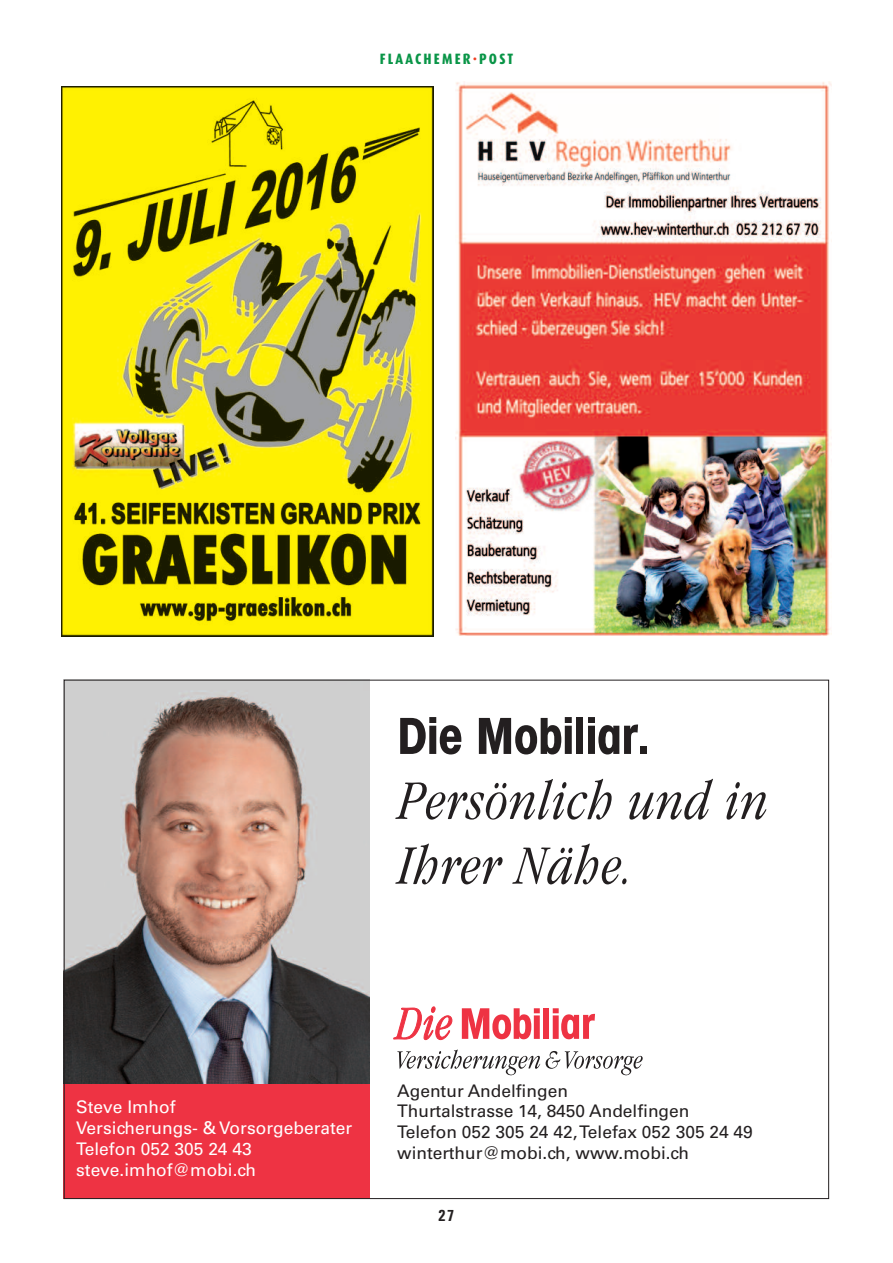
<style>
.page{position:relative;width:893px;height:1263px;background:#fff}
.page>*{position:absolute;margin:0;border:0;box-sizing:border-box;transform-origin:0 0}
.t1{font:italic 54px/64.8px "Mobi Garamond ITC";color:#231f20}
.t2{font:54px "Avant Garde Goth EFOP Bold Con";color:#231f20}
.t3{font:17.4px/20.9px "Univers LT Std";color:#231f20}
.t4{font:17.4px/20.9px "Univers LT Std";color:#fff}
.t5{font:800 15px "Dax Condensed";letter-spacing:.15em;color:#099547}
.t6{font:15px "Univers SB Med Con";color:#231f20}
.s1{color:#ef3e22}
</style>
<div class="page">
<img style="left:61px;top:87px;width:373px;height:549px">
<img style="left:66px;top:682px;width:304px;height:402px">
<div style="left:64px;top:1084px;width:306px;height:115px;background:#ee3343"></div>
<svg style="left:393px;top:1006px;width:60px;height:34px"></svg>
<svg style="left:462px;top:1008px;width:78px;height:31px"></svg>
<div style="left:543px;top:1008px;width:6px;height:31px;background:#ee3343"></div>
<svg style="left:553px;top:1008px;width:42px;height:31px"></svg>
<svg style="left:397px;top:1049px;width:143px;height:26px"></svg>
<svg style="left:546px;top:1051px;width:97px;height:24px"></svg>
<img style="left:455px;top:81px;width:377px;height:554px">
<p class="t5" style="left:380px;top:52px;width:135px">FLAACHEMER<span class="s1">·</span>POST</p>
<h1 class="t2" style="left:397px;top:718px;width:254px">Die Mobiliar.</h1>
<h1 class="t1" style="left:397px;top:775px;width:373px">Persönlich und in<br>Ihrer Nähe.</h1>
<p class="t4" style="left:76px;top:1098px;width:278px">Steve Imhof<br>Versicherungs- &amp; Vorsorgeberater<br>Telefon 052 305 24 43 steve.imhof@mobi.ch</p>
<p class="t3" style="left:397px;top:1081px;width:357px">Agentur Andelfingen<br>Thurtalstrasse 14, 8450 Andelfingen Telefon 052 305 24 42, Telefax 052 305 24 49 winterthur@mobi.ch, www.mobi.ch</p>
<p class="t6" style="left:438px;top:1206px;width:18px">27</p>
</div>
